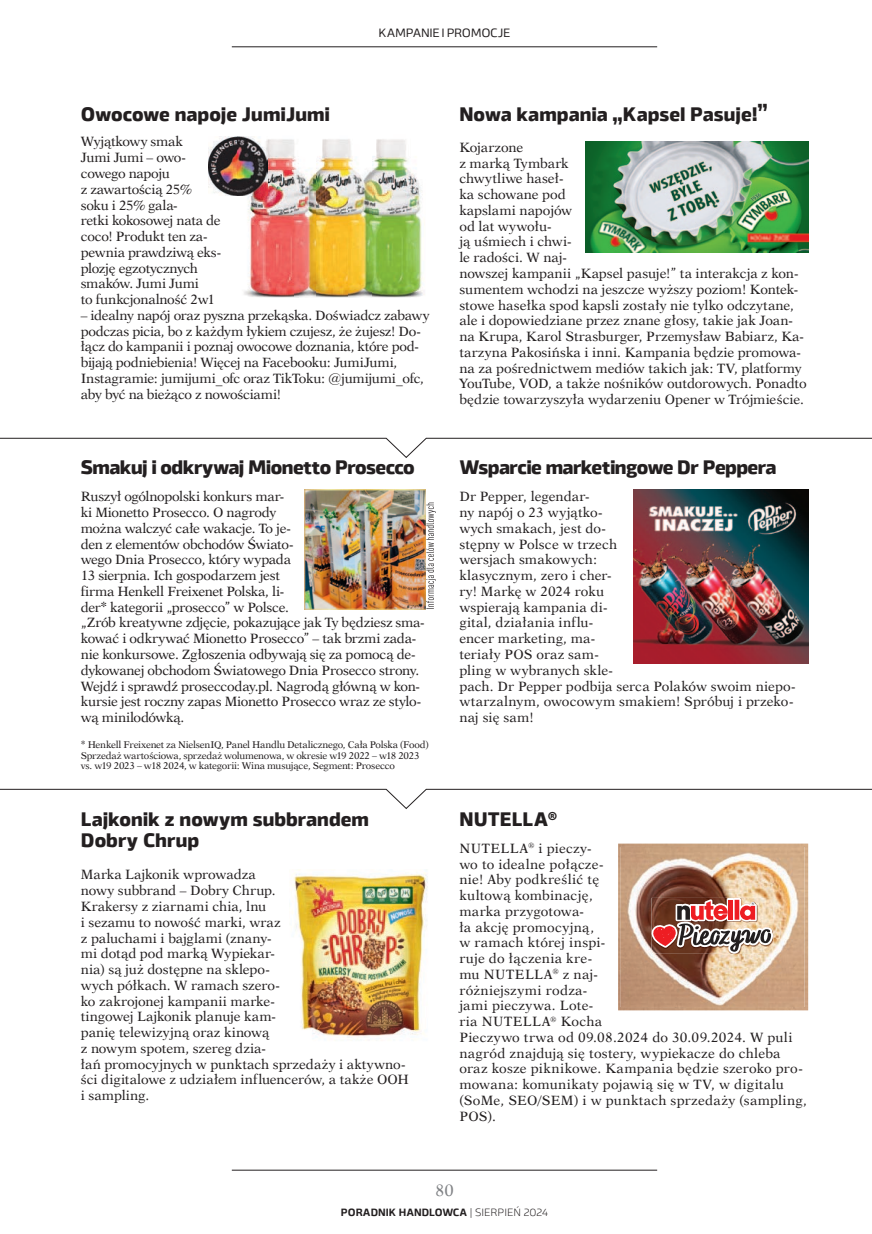
<style>
.page{position:relative;width:872px;height:1234px;background:#fff}
.page>*{position:absolute;margin:0;border:0;box-sizing:border-box;transform-origin:0 0}
.t1{font:800 19.5px/21px "Byker";letter-spacing:-.01em;color:#231f20}
.t2{font:800 19.5px "Byker";letter-spacing:-.03em;color:#231f20}
.t3{font:16.5px "Dutch 823 EU";color:#808285}
.t4{font:13.5px/15.8px "Dutch 823 EU";letter-spacing:-.005em;color:#231f20}
.t5{font:13.5px/15.8px "Dutch 823 EU";letter-spacing:.02em;color:#231f20}
.t6{font:13.5px/15.8px "Dutch 823 EU";letter-spacing:-.025em;color:#231f20}
.t7{font:12px "Byker";letter-spacing:-.03em;color:#231f20}
.t8{font:700 10.5px "Byker";color:#231f20}
.t9{font:9.75px/10.5px "Dutch 823 EU";letter-spacing:-.025em;color:#231f20}
.s1{font-weight:300}
</style>
<div class="page">
<hr style="left:232px;top:1169px;width:425px;height:1px;background:#231f20">
<hr style="left:232px;top:46px;width:425px;height:1px;background:#231f20">
<svg style="left:0;top:788px;width:872px;height:20px"></svg>
<svg style="left:0;top:438px;width:872px;height:20px"></svg>
<img style="left:244px;top:139px;width:181px;height:158px">
<img style="left:348px;top:139px;width:23px;height:158px">
<img style="left:294px;top:139px;width:21px;height:158px">
<img style="left:208px;top:136px;width:59px;height:60px">
<img style="left:586px;top:141px;width:222px;height:111px">
<img style="left:305px;top:489px;width:120px;height:120px">
<svg style="left:426px;top:502px;width:10px;height:105px"></svg>
<img style="left:634px;top:489px;width:174px;height:174px">
<img style="left:293px;top:869px;width:135px;height:171px">
<img style="left:618px;top:843px;width:190px;height:167px">
<img style="left:620px;top:846px;width:184px;height:160px">
<img style="left:651px;top:897px;width:122px;height:56px">
<p class="t7" style="left:378px;top:23px;width:133px">KAMPANIE I PROMOCJE</p>
<h1 class="t1" style="left:81px;top:102px;width:251px">Owocowe napoje JumiJumi</h1>
<h1 class="t1" style="left:459px;top:102px;width:310px">Nowa kampania „Kapsel Pasuje!”</h1>
<p class="t6" style="left:81px;top:134px;width:142px">Wyjątkowy smak<br>Jumi Jumi – owo&shy;cowego napoju<br>z zawartością 25% soku i 25% gala-<br>retki kokosowej nata de coco! Produkt ten za&shy;pewnia prawdziwą eks&shy;plozję egzotycznych smaków. Jumi Jumi<br>to funkcjonalność 2w1</p>
<p class="t4" style="left:81px;top:307px;width:350px">– idealny napój oraz pyszna przekąska. Doświadcz zabawy podczas picia, bo z każdym łykiem czujesz, że żujesz! Do&shy;łącz do kampanii i poznaj owocowe doznania, które pod&shy;bijają podniebienia! Więcej na Facebooku: JumiJumi, Instagramie: jumijumi_ofc oraz TikToku: @jumijumi_ofc, aby być na bieżąco z nowościami!</p>
<p class="t4" style="left:459px;top:139px;width:349px">Kojarzone<br>z marką Tymbark<br>chwytliwe haseł-<br>ka schowane pod<br>kapslami napojów<br>od lat wywołu-<br>ją uśmiech i chwi-<br>le radości. W naj-<br>nowszej kampanii „Kapsel pasuje!” ta interakcja z kon&shy;sumentem wchodzi na jeszcze wyższy poziom! Kontek&shy;stowe hasełka spod kapsli zostały nie tylko odczytane, ale i dopowiedziane przez znane głosy, takie jak Joan&shy;na Krupa, Karol Strasburger, Przemysław Babiarz, Ka&shy;tarzyna Pakosińska i inni. Kampania będzie promowa&shy;na za pośrednictwem mediów takich jak: TV, platformy YouTube, VOD, a także nośników outdorowych. Ponadto będzie towarzyszyła wydarzeniu Opener w Trójmieście.</p>
<h1 class="t2" style="left:81px;top:450px;width:335px">Smakuj i odkrywaj Mionetto Prosecco</h1>
<h1 class="t2" style="left:459px;top:450px;width:318px">Wsparcie marketingowe Dr Peppera</h1>
<p class="t4" style="left:81px;top:489px;width:345px">Ruszył ogólnopolski konkurs mar-<br>ki Mionetto Prosecco. O nagrody<br>można walczyć całe wakacje. To je-<br>den z elementów obchodów Świato-<br>wego Dnia Prosecco, który wypada<br>13 sierpnia. Ich gospodarzem jest<br>firma Henkell Freixenet Polska, li-<br>der* kategorii „prosecco” w Polsce.<br>„Zrób kreatywne zdjęcie, pokazujące jak Ty będziesz sma&shy;kować i odkrywać Mionetto Prosecco” – tak brzmi zada&shy;nie konkursowe. Zgłoszenia odbywają się za pomocą de&shy;dykowanej obchodom Światowego Dnia Prosecco strony.<br>Wejdź i sprawdź proseccoday.pl. Nagrodą główną w kon&shy;kursie jest roczny zapas Mionetto Prosecco wraz ze stylo&shy;wą minilodówką.</p>
<p class="t9" style="left:81px;top:739px;width:349px">* Henkell Freixenet za NielsenIQ, Panel Handlu Detalicznego, Cała Polska (Food)<br>Sprzedaż wartościowa, sprzedaż wolumenowa, w okresie w19 2022 – w18 2023 vs. w19 2023 – w18 2024, w kategorii: Wina musujące, Segment: Prosecco</p>
<p class="t4" style="left:459px;top:489px;width:338px">Dr Pepper, legendar-<br>ny napój o 23 wyjątko-<br>wych smakach, jest do-<br>stępny w Polsce w trzech<br>wersjach smakowych:<br>klasycznym, zero i cher-<br>ry! Markę w 2024 roku<br>wspierają kampania di-<br>gital, działania influ-<br>encer marketing, ma-<br>teriały POS oraz sam-<br>pling w wybranych skle-<br>pach. Dr Pepper podbija serca Polaków swoim niepo&shy;wtarzalnym, owocowym smakiem! Spróbuj i przeko&shy;naj się sam!</p>
<h1 class="t1" style="left:81px;top:806px;width:290px">Lajkonik z nowym subbrandem<br>Dobry Chrup</h1>
<p class="t4" style="left:81px;top:866px;width:330px">Marka Lajkonik wprowadza<br>nowy subbrand – Dobry Chrup.<br>Krakersy z ziarnami chia, lnu<br>i sezamu to nowość marki, wraz<br>z paluchami i bajglami (znany-<br>mi dotąd pod marką Wypiekar-<br>nia) są już dostępne na sklepo-<br>wych półkach. W ramach szero-<br>ko zakrojonej kampanii marke-<br>tingowej Lajkonik planuje kam-<br>panię telewizyjną oraz kinową<br>z nowym spotem, szereg dzia-<br>łań promocyjnych w punktach sprzedaży i aktywno&shy;ści digitalowe z udziałem influencerów, a także OOH i sampling.</p>
<h1 class="t1" style="left:459px;top:806px;width:99px">NUTELLA<sup>®</sup></h1>
<p class="t5" style="left:459px;top:840px;width:349px">NUTELLA<sup>®</sup> i pieczy-<br>wo to idealne połącze-<br>nie! Aby podkreślić tę<br>kultową kombinację,<br>marka przygotowa-<br>ła akcję promocyjną,<br>w ramach której inspi-<br>ruje do łączenia kre-<br>mu NUTELLA<sup>®</sup> z naj-<br>różniejszymi rodza-<br>jami pieczywa. Lote-<br>ria NUTELLA<sup>®</sup> Kocha<br>Pieczywo trwa od 09.08.2024 do 30.09.2024. W puli nagród znajdują się tostery, wypiekacze do chleba oraz kosze piknikowe. Kampania będzie szeroko pro&shy;mowana: komunikaty pojawią się w TV, w digitalu (SoMe, SEO/SEM) i w punktach sprzedaży (sampling,<br>POS).</p>
<p class="t3" style="left:435px;top:1179px;width:20px">80</p>
<p class="t8" style="left:341px;top:1203px;width:209px">PORADNIK HANDLOWCA <span class="s1">| SIERPIEŃ 2024</span></p>
</div>
